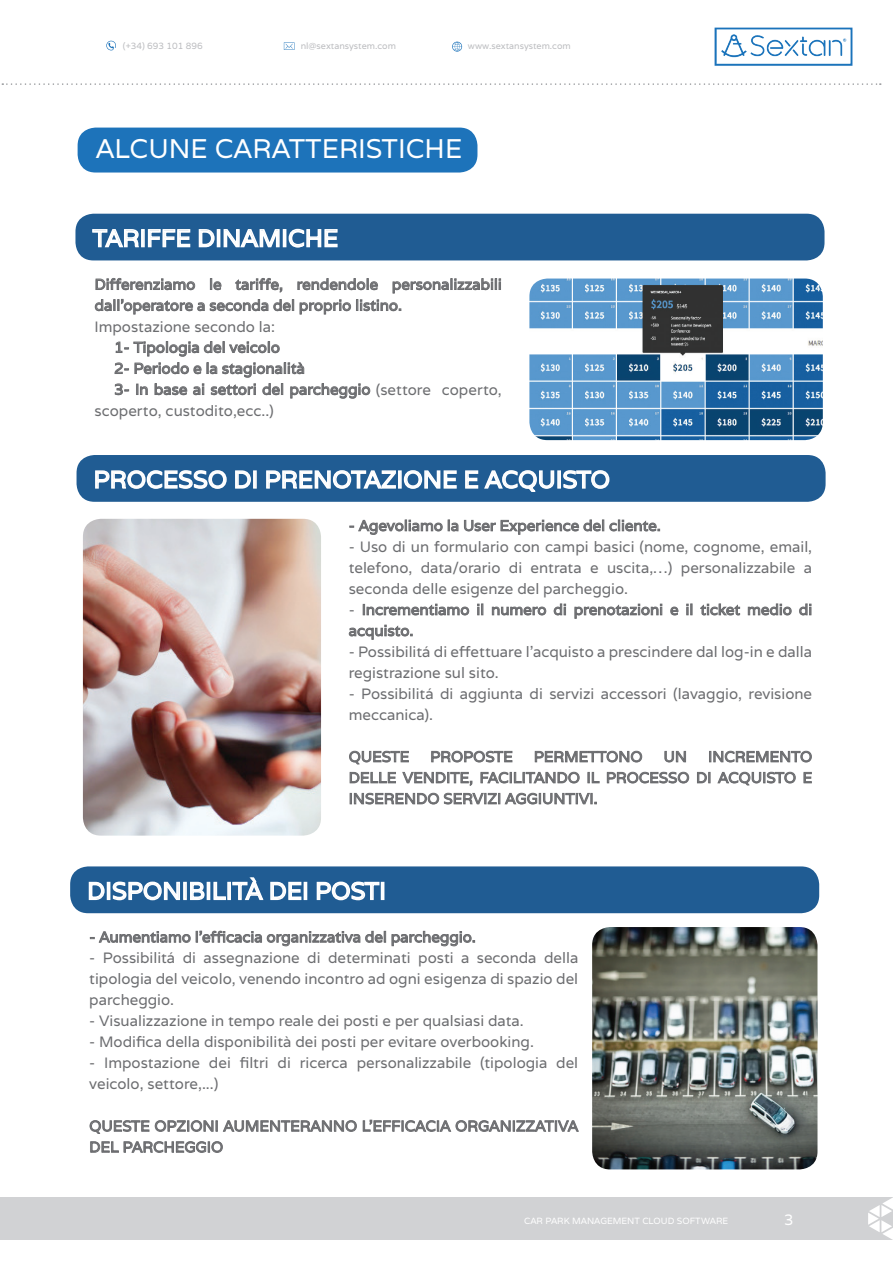
<style>
.page{position:relative;width:893px;height:1263px;background:#fff}
.page>*{position:absolute;margin:0;border:0;box-sizing:border-box;transform-origin:0 0}
.t1{font:27px "Varela";color:#fff}
.t2{font:24px "Varela";color:#fff}
.t3{font:15px/21px "Varela";color:#6c6d70}
.t4{font:15px "Varela";color:#fff}
.t5{font:9px "Varela";color:#bcbdc0}
.t6{font:9px "Varela";color:#fff}
</style>
<div class="page">
<div style="left:0;top:1197px;width:893px;height:43px;background:#d1d2d4"></div>
<svg style="left:868px;top:1197px;width:25px;height:43px"></svg>
<svg style="left:452px;top:42px;width:10px;height:10px"></svg>
<svg style="left:106px;top:41px;width:10px;height:9px"></svg>
<svg style="left:2px;top:83px;width:879px;height:2px"></svg>
<svg style="left:284px;top:42px;width:10px;height:8px"></svg>
<img style="left:714px;top:27px;width:139px;height:39px">
<div style="left:75px;top:214px;width:749px;height:46px;background:#205c93;border-radius:18px"></div>
<svg style="left:95px;top:278px;width:406px;height:37px"></svg>
<svg style="left:114px;top:341px;width:257px;height:58px"></svg>
<svg style="left:92px;top:229px;width:47px;height:19px"></svg>
<div style="left:141px;top:229px;width:4px;height:18px;border:2px solid #fff"></div>
<svg style="left:147px;top:229px;width:44px;height:19px"></svg>
<svg style="left:198px;top:229px;width:17px;height:19px"></svg>
<div style="left:217px;top:229px;width:3px;height:18px;border:2px solid #fff"></div>
<svg style="left:223px;top:229px;width:57px;height:19px"></svg>
<div style="left:283px;top:229px;width:3px;height:18px;border:2px solid #fff"></div>
<svg style="left:288px;top:228px;width:50px;height:20px"></svg>
<div style="left:77px;top:455px;width:749px;height:47px;background:#205c93;border-radius:18px"></div>
<svg style="left:349px;top:519px;width:311px;height:16px"></svg>
<svg style="left:363px;top:604px;width:106px;height:12px"></svg>
<svg style="left:477px;top:603px;width:6px;height:12px"></svg>
<svg style="left:492px;top:606px;width:54px;height:10px"></svg>
<svg style="left:553px;top:603px;width:13px;height:13px"></svg>
<svg style="left:574px;top:604px;width:88px;height:15px"></svg>
<svg style="left:670px;top:606px;width:9px;height:10px"></svg>
<svg style="left:686px;top:603px;width:6px;height:12px"></svg>
<svg style="left:700px;top:603px;width:40px;height:13px"></svg>
<svg style="left:748px;top:603px;width:44px;height:13px"></svg>
<svg style="left:799px;top:603px;width:12px;height:13px"></svg>
<svg style="left:348px;top:625px;width:65px;height:15px"></svg>
<svg style="left:709px;top:750px;width:103px;height:13px"></svg>
<svg style="left:697px;top:772px;width:13px;height:12px"></svg>
<svg style="left:717px;top:771px;width:79px;height:15px"></svg>
<svg style="left:803px;top:772px;width:9px;height:12px"></svg>
<svg style="left:349px;top:750px;width:340px;height:55px"></svg>
<svg style="left:95px;top:470px;width:132px;height:19px"></svg>
<svg style="left:235px;top:470px;width:16px;height:19px"></svg>
<div style="left:253px;top:470px;width:4px;height:19px;border:2px solid #fff"></div>
<svg style="left:266px;top:470px;width:130px;height:19px"></svg>
<div style="left:398px;top:470px;width:4px;height:19px;border:2px solid #fff"></div>
<svg style="left:403px;top:470px;width:54px;height:19px"></svg>
<svg style="left:465px;top:470px;width:90px;height:22px"></svg>
<div style="left:557px;top:470px;width:4px;height:19px;border:2px solid #fff"></div>
<svg style="left:563px;top:470px;width:47px;height:19px"></svg>
<div style="left:70px;top:866px;width:749px;height:47px;background:#205c93;border-radius:18px"></div>
<svg style="left:90px;top:930px;width:385px;height:17px"></svg>
<svg style="left:89px;top:1119px;width:490px;height:15px"></svg>
<svg style="left:90px;top:1141px;width:133px;height:12px"></svg>
<svg style="left:88px;top:881px;width:17px;height:20px"></svg>
<div style="left:107px;top:882px;width:3px;height:18px;border:2px solid #fff"></div>
<svg style="left:112px;top:881px;width:68px;height:20px"></svg>
<div style="left:183px;top:882px;width:4px;height:18px;border:2px solid #fff"></div>
<svg style="left:190px;top:881px;width:15px;height:20px"></svg>
<div style="left:207px;top:882px;width:3px;height:18px;border:2px solid #fff"></div>
<svg style="left:213px;top:877px;width:89px;height:24px"></svg>
<div style="left:304px;top:882px;width:3px;height:18px;border:2px solid #fff"></div>
<svg style="left:316px;top:881px;width:64px;height:20px"></svg>
<div style="left:381px;top:882px;width:3px;height:18px;border:2px solid #fff"></div>
<div style="left:78px;top:128px;width:399px;height:45px;background:#1d73ba;border-radius:18px"></div>
<img style="left:529px;top:279px;width:294px;height:161px">
<img style="left:83px;top:519px;width:238px;height:317px">
<img style="left:592px;top:927px;width:225px;height:242px">
<p class="t5" style="left:123px;top:40px;width:81px">(+34) 693 101 896</p>
<p class="t5" style="left:301px;top:40px;width:97px">nl@sextansystem.com</p>
<p class="t5" style="left:468px;top:40px;width:105px">www.sextansystem.com</p>
<h1 class="t1" style="left:96px;top:131px;width:368px">ALCUNE CARATTERISTICHE</h1>
<h2 class="t2" style="left:92px;top:222px;width:247px">TARIFFE DINAMICHE</h2>
<p class="t3" style="left:95px;top:274px;width:409px">Differenziamo le tariffe, rendendole personalizzabili</p>
<p class="t3" style="left:95px;top:295px;width:309px">dall’operatore a seconda del proprio listino.</p>
<p class="t3" style="left:95px;top:316px;width:182px">Impostazione secondo la:</p>
<p class="t3" style="left:114px;top:337px;width:167px">1- Tipologia del veicolo</p>
<p class="t3" style="left:114px;top:358px;width:192px">2- Periodo e la stagionalità</p>
<p class="t3" style="left:114px;top:379px;width:389px">3- In base ai settori del parcheggio (settore coperto,</p>
<p class="t3" style="left:95px;top:400px;width:181px">scoperto, custodito,ecc..)</p>
<h2 class="t2" style="left:94px;top:463px;width:518px">PROCESSO DI PRENOTAZIONE E ACQUISTO</h2>
<p class="t3" style="left:349px;top:515px;width:314px">- Agevoliamo la User Experience del cliente.</p>
<p class="t3" style="left:349px;top:536px;width:465px;text-align:justify">- Uso di un formulario con campi basici (nome, cognome, email, telefono, data/orario di entrata e uscita,…) personalizzabile a seconda delle esigenze del parcheggio.</p>
<p class="t3" style="left:349px;top:599px;width:465px">- Incrementiamo il numero di prenotazioni e il ticket medio di acquisto.</p>
<p class="t3" style="left:349px;top:641px;width:465px">- Possibilitá di effettuare l’acquisto a prescindere dal log-in e dalla registrazione sul sito.</p>
<p class="t3" style="left:349px;top:683px;width:465px">- Possibilitá di aggiunta di servizi accessori (lavaggio, revisione meccanica).</p>
<p class="t3" style="left:349px;top:746px;width:62px">QUESTE</p>
<p class="t3" style="left:430px;top:746px;width:84px">PROPOSTE</p>
<p class="t3" style="left:534px;top:746px;width:110px">PERMETTONO</p>
<p class="t3" style="left:664px;top:746px;width:25px">UN</p>
<p class="t3" style="left:349px;top:746px;width:465px;text-align:justify;text-indent:359px">INCREMENTO DELLE VENDITE, FACILITANDO IL PROCESSO DI ACQUISTO E INSERENDO SERVIZI AGGIUNTIVI.</p>
<h2 class="t2" style="left:87px;top:875px;width:300px">DISPONIBILITÀ DEI POSTI</h2>
<p class="t3" style="left:89px;top:926px;width:388px">- Aumentiamo l’efficacia organizzativa del parcheggio.</p>
<p class="t3" style="left:89px;top:947px;width:490px;text-align:justify">- Possibilitá di assegnazione di determinati posti a seconda della tipologia del veicolo, venendo incontro ad ogni esigenza di spazio del parcheggio.</p>
<p class="t3" style="left:89px;top:1010px;width:436px">- Visualizzazione in tempo reale dei posti e per qualsiasi data.</p>
<p class="t3" style="left:89px;top:1031px;width:446px">- Modifica della disponibilità dei posti per evitare overbooking.</p>
<p class="t3" style="left:89px;top:1052px;width:490px">- Impostazione dei filtri di ricerca personalizzabile (tipologia del veicolo, settore,...)</p>
<p class="t3" style="left:89px;top:1115px;width:490px">QUESTE OPZIONI AUMENTERANNO L’EFFICACIA ORGANIZZATIVA<br>DEL PARCHEGGIO</p>
<p class="t6" style="left:524px;top:1215px;width:206px">CAR PARK MANAGEMENT CLOUD SOFTWARE</p>
<p class="t4" style="left:784px;top:1210px;width:11px">3</p>
</div>
